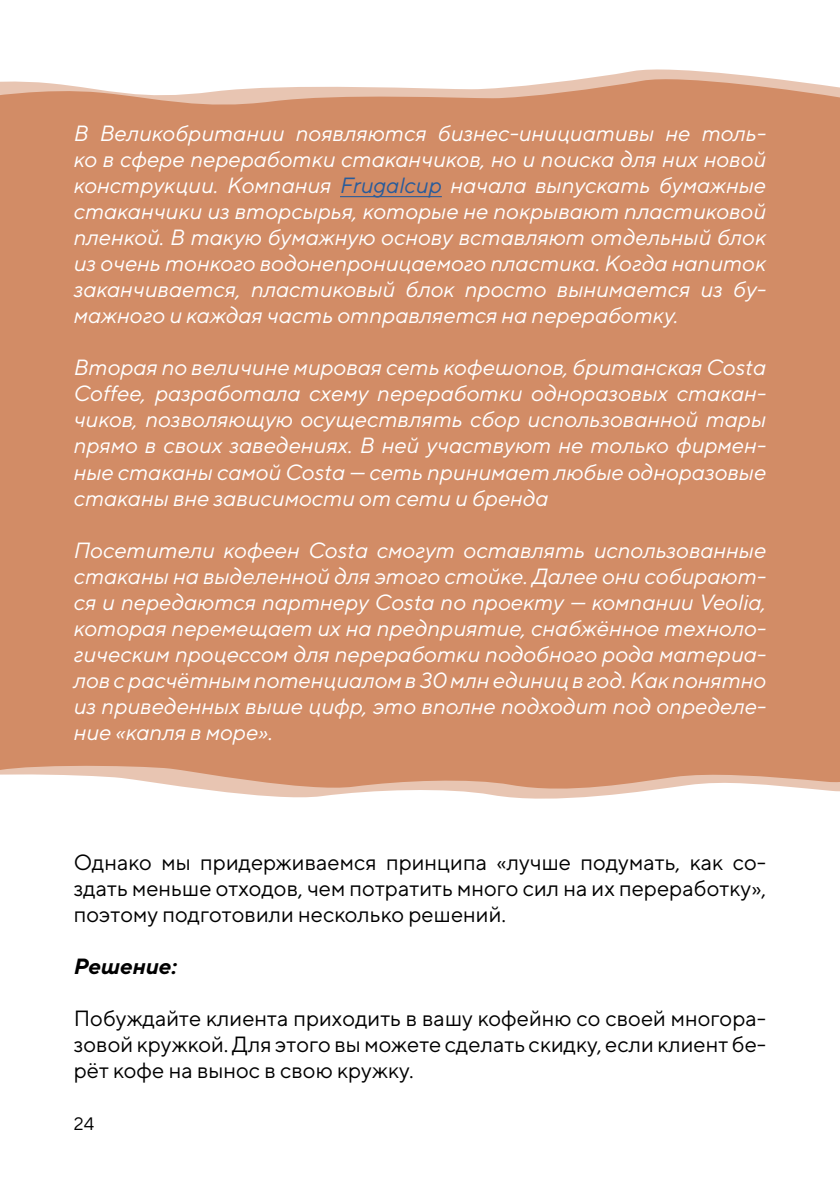
<style>
.page{position:relative;width:840px;height:1191px;background:#fff}
.page>*{position:absolute;margin:0;border:0;box-sizing:border-box;transform-origin:0 0}
.t1{font:italic 22px/26px "TT Norms";color:#fff;text-align:justify}
.t2{font:22px/26px "TT Norms";color:#000;text-align:justify}
.t3{font:italic 700 22px "TT Norms";color:#000}
.t4{font:18px "TT Norms";color:#000}
.s1{color:#275b9b}
</style>
<div class="page">
<div style="left:0;top:289px;width:839px;height:279px;background:#d28c66"></div>
<svg style="left:0;top:74px;width:839px;height:215px;background:#d59470"></svg>
<svg style="left:0;top:568px;width:839px;height:227px;background:#d4916d"></svg>
<hr style="left:340px;top:196px;width:101px;height:1px;background:#275b9b">
<p class="t1" style="left:74px;top:120px;width:693px">В Великобритании появляются бизнес-инициативы не толь&shy;ко в сфере переработки стаканчиков, но и поиска для них новой конструкции. Компания <span class="s1">Frugalcup</span> начала выпускать бумажные стаканчики из вторсырья, которые не покрывают пластиковой пленкой. В такую бумажную основу вставляют отдельный блок из очень тонкого водонепроницаемого пластика. Когда напиток заканчивается, пластиковый блок просто вынимается из бу&shy;мажного и каждая часть отправляется на переработку.</p>
<p class="t1" style="left:74px;top:354px;width:693px">Вторая по величине мировая сеть кофешопов, британская Costa Coffee, pазработала схему переработки одноразовых стакан&shy;чиков, позволяющую осуществлять сбор использованной тары прямо в своих заведениях. В ней участвуют не только фирмен&shy;ные стаканы самой Costa — сеть принимает любые одноразовые стаканы вне зависимости от сети и бренда</p>
<p class="t1" style="left:74px;top:536px;width:693px">Посетители кофеен Costa смогут оставлять использованные стаканы на выделенной для этого стойке. Далее они собирают&shy;ся и передаются партнеру Costa по проекту — компании Veolia, которая перемещает их на предприятие, снабжённое техноло&shy;гическим процессом для переработки подобного рода материа&shy;лов с расчётнымпотенциаломв 30млн единиц в год.Как понятно из приведенных выше цифр, это вполне подходит под определе&shy;ние «капля в море».</p>
<p class="t2" style="left:74px;top:848px;width:693px">Однако мы придерживаемся принципа «лучше подумать, как со&shy;здать меньше отходов, чем потратить много сил на их переработку», поэтому подготовили несколько решений.</p>
<p class="t3" style="left:74px;top:952px;width:104px">Решение:</p>
<p class="t2" style="left:74px;top:1004px;width:693px">Побуждайте клиента приходить в вашу кофейню со своей многора&shy;зовой кружкой. Для этого вы можете сделать скидку, если клиент бе&shy;рёт кофе на вынос в свою кружку.</p>
<p class="t4" style="left:74px;top:1112px;width:22px">24</p>
</div>
